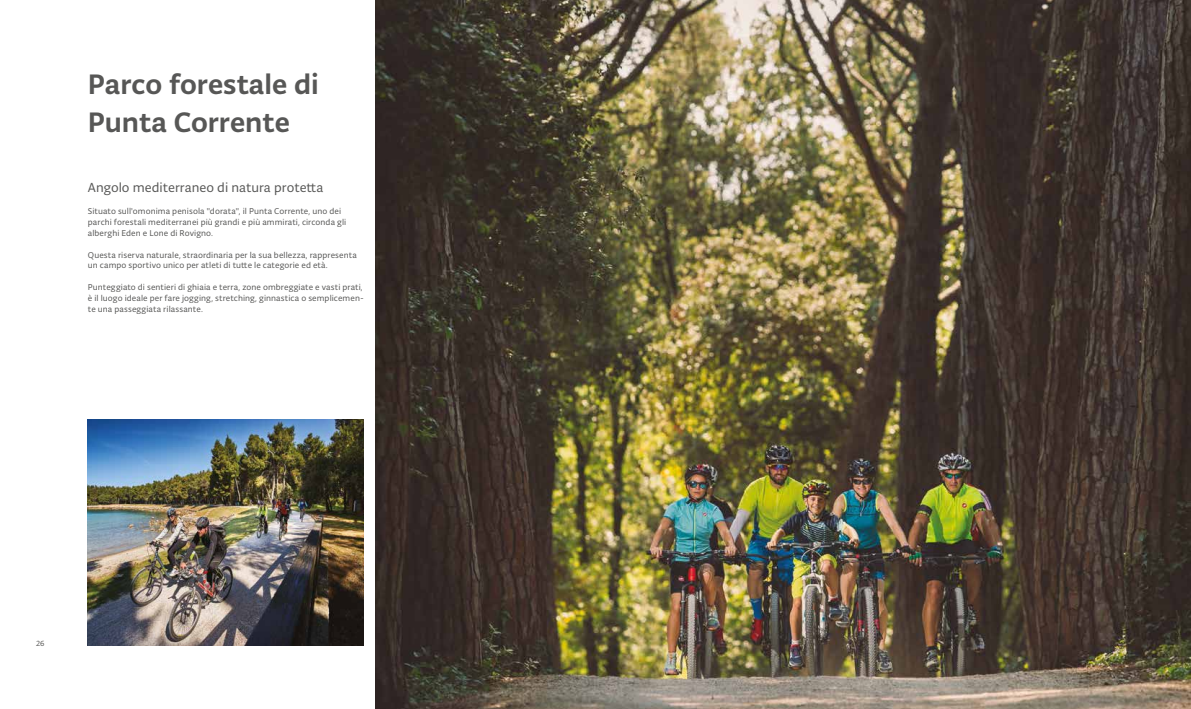
<style>
.page{position:relative;width:1191px;height:709px;background:#fff}
.page>*{position:absolute;margin:0;border:0;box-sizing:border-box;transform-origin:0 0}
.t1{font:500 30px/38px "Typonine Sans Pro";color:#575756}
.t2{font:14px "Typonine Sans Pro";color:#575756}
.t3{font:9px/10.8px "Typonine Sans Pro";letter-spacing:.01em;color:#575756}
.t4{font:8px "Typonine Sans Pro";color:#575756}
</style>
<div class="page">
<img style="left:88px;top:420px;width:276px;height:225px">
<img style="left:375px;top:0;width:816px;height:709px">
<h1 class="t1" style="left:88px;top:65px;width:232px">Parco forestale di<br>Punta Corrente</h1>
<h2 class="t2" style="left:88px;top:180px;width:237px">Angolo mediterraneo di natura protetta</h2>
<p class="t3" style="left:88px;top:206px;width:260px">Situato sull'omonima penisola "dorata", il Punta Corrente, uno dei parchi forestali mediterranei più grandi e più ammirati, circonda gli alberghi Eden e Lone di Rovigno.</p>
<p class="t3" style="left:88px;top:249px;width:270px">Questa riserva naturale, straordinaria per la sua bellezza, rappresenta un campo sportivo unico per atleti di tutte le categorie ed età.</p>
<p class="t3" style="left:88px;top:281px;width:277px;text-align:justify">Punteggiato di sentieri di ghiaia e terra, zone ombreggiate e vasti prati, è il luogo ideale per fare jogging, stretching, ginnastica o semplicemen&shy;te una passeggiata rilassante.</p>
<p class="t4" style="left:36px;top:638px;width:10px">26</p>
</div>
